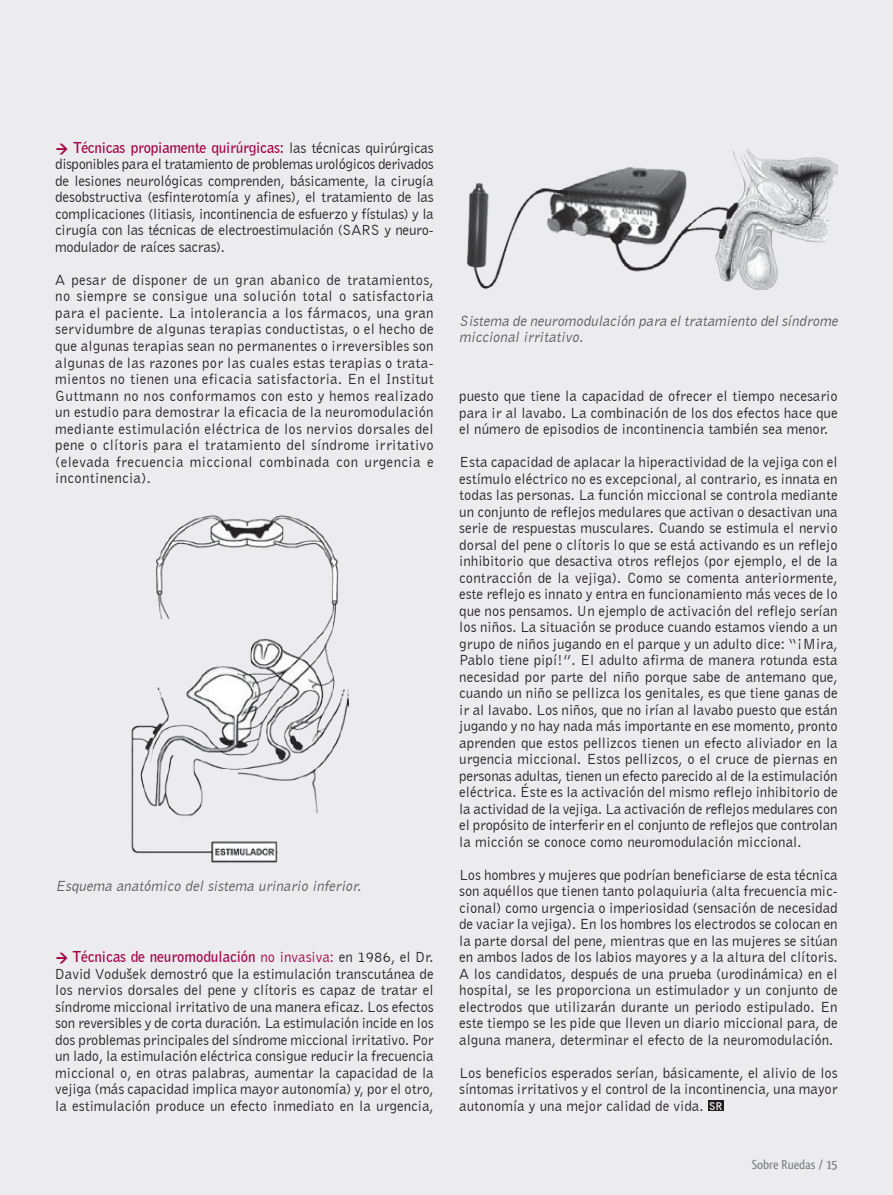
<style>
.page{position:relative;width:893px;height:1195px;background:#ececee}
.page>*{position:absolute;margin:0;border:0;box-sizing:border-box;transform-origin:0 0}
.text{font:15px/16.5px "Bell Gothic BT";color:#231f20;text-align:justify}
.peu_foto{font:italic 15px/16.5px "Bell Gothic BT";color:#57585a}
.t1{font:500 13.5px "Qlassik";color:#808285}
.t2{font:700 10.5px "Bell Gothic BT";color:#fff}
.s1{font-family:"Avance Bold Caps Expert";color:#a30146}
.s2{font-weight:700;color:#a30146}
.s3{color:#a30146}
.s4{font-weight:700}
</style>
<div class="page">
<img style="left:131px;top:515px;width:218px;height:347px">
<img style="left:467px;top:148px;width:371px;height:142px">
<div style="left:708px;top:1100px;width:16px;height:11px;background:#231f20"></div>
<p class="text" style="left:55px;top:139px;width:380px"><span class="s1">H</span> <span class="s2">Técnicas propiamente quirúrgicas:</span> las técnicas quirúrgicas disponibles para el tratamiento de problemas urológicos derivados de lesiones neurológicas comprenden, básicamente, la cirugía desobstructiva (esfinterotomía y afines), el tratamiento de las complicaciones (litiasis, incontinencia de esfuerzo y fístulas) y la cirugía con las técnicas de electroestimulación (SARS y neuro&shy;modulador de raíces sacras).</p>
<p class="text" style="left:55px;top:271px;width:380px">A pesar de disponer de un gran abanico de tratamientos, no siempre se consigue una solución total o satisfactoria para el paciente. La intolerancia a los fármacos, una gran servidumbre de algunas terapias conductistas, o el hecho de que algunas terapias sean no permanentes o irreversibles son algunas de las razones por las cuales estas terapias o trata&shy;mientos no tienen una eficacia satisfactoria. En el Institut Guttmann no nos conformamos con esto y hemos realizado un estudio para demostrar la eficacia de la neuromodulación mediante estimulación eléctrica de los nervios dorsales del pene o clítoris para el tratamiento del síndrome irritativo (elevada frecuencia miccional combinada con urgencia e incontinencia).</p>
<p class="peu_foto" style="left:55px;top:877px;width:311px">Esquema anatómico del sistema urinario inferior.</p>
<p class="text" style="left:55px;top:948px;width:380px"><span class="s1">H</span> <span class="s2">Técnicas de neuromodulación</span> <span class="s3">no invasiva:</span> en 1986, el Dr.<br>David Vodušek demostró que la estimulación transcutánea de los nervios dorsales del pene y clítoris es capaz de tratar el síndrome miccional irritativo de una manera eficaz. Los efectos son reversibles y de corta duración. La estimulación incide en los dos problemas principales del síndrome miccional irritativo. Por un lado, la estimulación eléctrica consigue reducir la frecuencia miccional o, en otras palabras, aumentar la capacidad de la vejiga (más capacidad implica mayor autonomía) y, por el otro, la estimulación produce un efecto inmediato en la urgencia,</p>
<p class="peu_foto" style="left:459px;top:312px;width:383px">Sistema de neuromodulación para el tratamiento del síndrome miccional irritativo.</p>
<p class="text" style="left:459px;top:388px;width:380px">puesto que tiene la capacidad de ofrecer el tiempo necesario para ir al lavabo. La combinación de los dos efectos hace que el número de episodios de incontinencia también sea menor.</p>
<p class="text" style="left:459px;top:454px;width:380px">Esta capacidad de aplacar la hiperactividad de la vejiga con el estímulo eléctrico no es excepcional, al contrario, es innata en todas las personas. La función miccional se controla mediante un conjunto de reflejos medulares que activan o desactivan una serie de respuestas musculares. Cuando se estimula el nervio dorsal del pene o clítoris lo que se está activando es un reflejo inhibitorio que desactiva otros reflejos (por ejemplo, el de la contracción de la vejiga). Como se comenta anteriormente, este reflejo es innato y entra en funcionamiento más veces de lo que nos pensamos. Un ejemplo de activación del reflejo serían los niños. La situación se produce cuando estamos viendo a un grupo de niños jugando en el parque y un adulto dice: “¡Mira, Pablo tiene pipí!”. El adulto afirma de manera rotunda esta necesidad por parte del niño porque sabe de antemano que, cuando un niño se pellizca los genitales, es que tiene ganas de ir al lavabo. Los niños, que no irían al lavabo puesto que están jugando y no hay nada más importante en ese momento, pronto aprenden que estos pellizcos tienen un efecto aliviador en la urgencia miccional. Estos pellizcos, o el cruce de piernas en personas adultas, tienen un efecto parecido al de la estimulación eléctrica. Éste es la activación del mismo reflejo inhibitorio de la actividad de la vejiga. La activación de reflejos medulares con el propósito de interferir en el conjunto de reflejos que controlan la micción se conoce como neuromodulación miccional.</p>
<p class="text" style="left:459px;top:866px;width:380px">Los hombres y mujeres que podrían beneficiarse de esta técnica son aquéllos que tienen tanto polaquiuria (alta frecuencia mic&shy;cional) como urgencia o imperiosidad (sensación de necesidad de vaciar la vejiga). En los hombres los electrodos se colocan en la parte dorsal del pene, mientras que en las mujeres se sitúan en ambos lados de los labios mayores y a la altura del clítoris.<br>A los candidatos, después de una prueba (urodinámica) en el hospital, se les proporciona un estimulador y un conjunto de electrodos que utilizarán durante un periodo estipulado. En este tiempo se les pide que lleven un diario miccional para, de alguna manera, determinar el efecto de la neuromodulación.</p>
<p class="text" style="left:459px;top:1064px;width:380px">Los beneficios esperados serían, básicamente, el alivio de los síntomas irritativos y el control de la incontinencia, una mayor autonomía y una mejor calidad de vida.</p>
<p class="t2" style="left:709px;top:1099px;width:15px">SR</p>
<p class="t1" style="left:752px;top:1156px;width:81px">Sobre Ruedas / <span class="s4">15</span></p>
</div>
